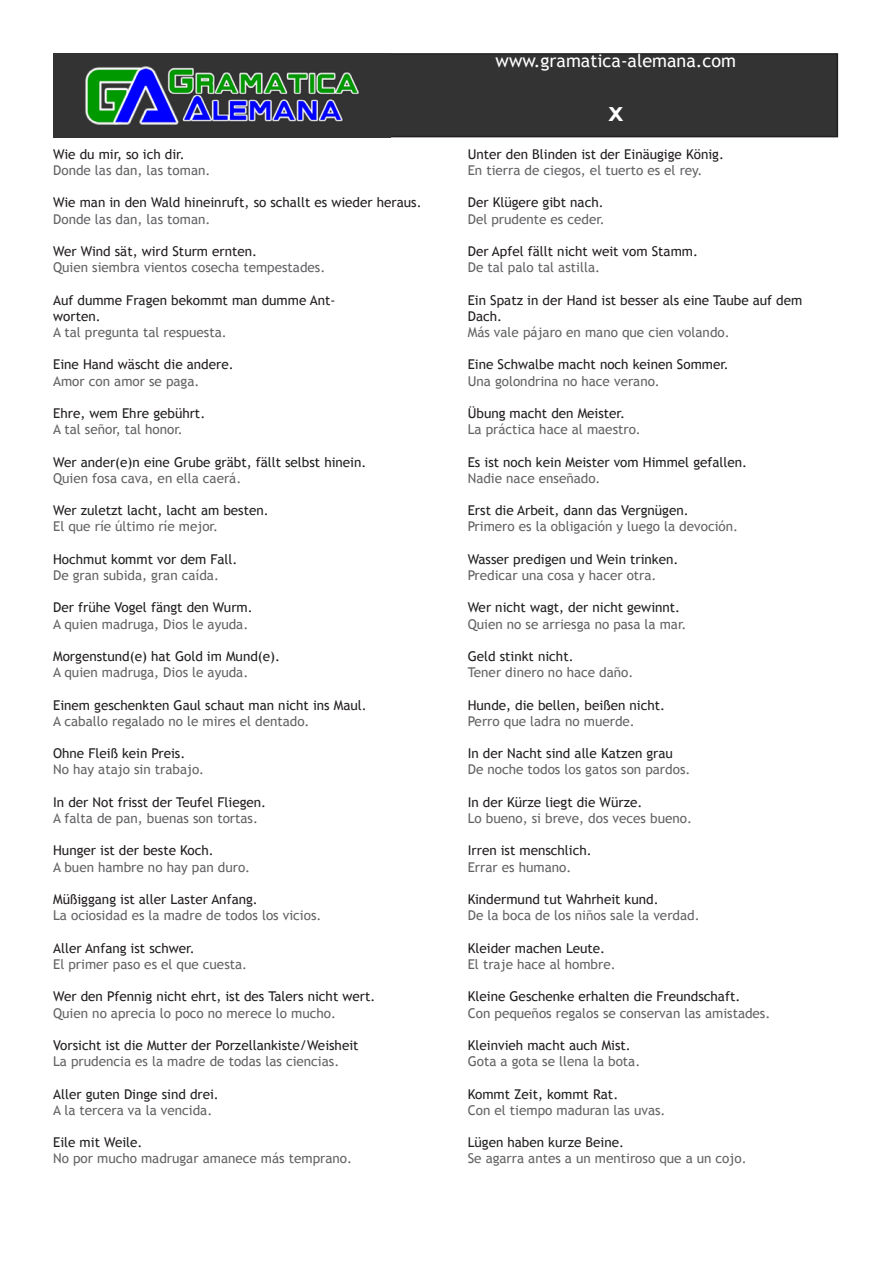
<style>
.page{position:relative;width:893px;height:1263px;background:#fff}
.page>*{position:absolute;margin:0;border:0;box-sizing:border-box;transform-origin:0 0}
.t1{font:700 27px "Trebuchet MS";color:#fff}
.t2{font:18px "Trebuchet MS";color:#fff}
.t3{font:13.5px/16.2px "Trebuchet MS";color:#231f20}
.t4{font:13.5px "Trebuchet MS";color:#636366}
</style>
<div class="page">
<div style="left:54px;top:54px;width:783px;height:83px;background:#333"></div>
<div style="left:53px;top:53px;width:785px;height:84px;border:2px solid #231f20"></div>
<img style="left:53px;top:53px;width:337px;height:84px">
<p class="t3" style="left:53px;top:146px;width:133px">Wie du mir, so ich dir.</p>
<p class="t4" style="left:53px;top:162px;width:159px">Donde las dan, las toman.</p>
<p class="t3" style="left:53px;top:195px;width:370px">Wie man in den Wald hineinruft, so schallt es wieder heraus.</p>
<p class="t4" style="left:53px;top:211px;width:159px">Donde las dan, las toman.</p>
<p class="t3" style="left:53px;top:243px;width:206px">Wer Wind sät, wird Sturm ernten.</p>
<p class="t4" style="left:53px;top:259px;width:274px">Quien siembra vientos cosecha tempestades.</p>
<p class="t3" style="left:53px;top:292px;width:284px">Auf dumme Fragen bekommt man dumme Ant&shy;worten.</p>
<p class="t4" style="left:53px;top:324px;width:175px">A tal pregunta tal respuesta.</p>
<p class="t3" style="left:53px;top:357px;width:182px">Eine Hand wäscht die andere.</p>
<p class="t4" style="left:53px;top:373px;width:148px">Amor con amor se paga.</p>
<p class="t3" style="left:53px;top:405px;width:154px">Ehre, wem Ehre gebührt.</p>
<p class="t4" style="left:53px;top:421px;width:131px">A tal señor, tal honor.</p>
<p class="t3" style="left:53px;top:454px;width:315px">Wer ander(e)n eine Grube gräbt, fällt selbst hinein.</p>
<p class="t4" style="left:53px;top:470px;width:190px">Quien fosa cava, en ella caerá.</p>
<p class="t3" style="left:53px;top:502px;width:217px">Wer zuletzt lacht, lacht am besten.</p>
<p class="t4" style="left:53px;top:519px;width:166px">El que ríe último ríe mejor.</p>
<p class="t3" style="left:53px;top:551px;width:186px">Hochmut kommt vor dem Fall.</p>
<p class="t4" style="left:53px;top:567px;width:167px">De gran subida, gran caída.</p>
<p class="t3" style="left:53px;top:600px;width:201px">Der frühe Vogel fängt den Wurm.</p>
<p class="t4" style="left:53px;top:616px;width:197px">A quien madruga, Dios le ayuda.</p>
<p class="t3" style="left:53px;top:648px;width:228px">Morgenstund(e) hat Gold im Mund(e).</p>
<p class="t4" style="left:53px;top:664px;width:197px">A quien madruga, Dios le ayuda.</p>
<p class="t3" style="left:53px;top:697px;width:315px">Einem geschenkten Gaul schaut man nicht ins Maul.</p>
<p class="t4" style="left:53px;top:713px;width:258px">A caballo regalado no le mires el dentado.</p>
<p class="t3" style="left:53px;top:745px;width:134px">Ohne Fleiß kein Preis.</p>
<p class="t4" style="left:53px;top:762px;width:153px">No hay atajo sin trabajo.</p>
<p class="t3" style="left:53px;top:794px;width:215px">In der Not frisst der Teufel Fliegen.</p>
<p class="t4" style="left:53px;top:810px;width:206px">A falta de pan, buenas son tortas.</p>
<p class="t3" style="left:53px;top:843px;width:162px">Hunger ist der beste Koch.</p>
<p class="t4" style="left:53px;top:859px;width:199px">A buen hambre no hay pan duro.</p>
<p class="t3" style="left:53px;top:891px;width:206px">Müßiggang ist aller Laster Anfang.</p>
<p class="t4" style="left:53px;top:907px;width:270px">La ociosidad es la madre de todos los vicios.</p>
<p class="t3" style="left:53px;top:940px;width:143px">Aller Anfang ist schwer.</p>
<p class="t4" style="left:53px;top:956px;width:196px">El primer paso es el que cuesta.</p>
<p class="t3" style="left:53px;top:988px;width:324px">Wer den Pfennig nicht ehrt, ist des Talers nicht wert.</p>
<p class="t4" style="left:53px;top:1005px;width:284px">Quien no aprecia lo poco no merece lo mucho.</p>
<p class="t3" style="left:53px;top:1037px;width:307px">Vorsicht ist die Mutter der Porzellankiste/Weisheit</p>
<p class="t4" style="left:53px;top:1053px;width:288px">La prudencia es la madre de todas las ciencias.</p>
<p class="t3" style="left:53px;top:1086px;width:167px">Aller guten Dinge sind drei.</p>
<p class="t4" style="left:53px;top:1102px;width:161px">A la tercera va la vencida.</p>
<p class="t3" style="left:53px;top:1134px;width:91px">Eile mit Weile.</p>
<p class="t4" style="left:53px;top:1150px;width:300px">No por mucho madrugar amanece más temprano.</p>
<p class="t2" style="left:496px;top:50px;width:242px">www.gramatica-alemana.com</p>
<p class="t1" style="left:608px;top:95px;width:16px">x</p>
<p class="t3" style="left:468px;top:146px;width:258px">Unter den Blinden ist der Einäugige König.</p>
<p class="t4" style="left:468px;top:162px;width:236px">En tierra de ciegos, el tuerto es el rey.</p>
<p class="t3" style="left:468px;top:195px;width:137px">Der Klügere gibt nach.</p>
<p class="t4" style="left:468px;top:211px;width:139px">Del prudente es ceder.</p>
<p class="t3" style="left:468px;top:243px;width:232px">Der Apfel fällt nicht weit vom Stamm.</p>
<p class="t4" style="left:468px;top:259px;width:134px">De tal palo tal astilla.</p>
<p class="t3" style="left:468px;top:292px;width:336px">Ein Spatz in der Hand ist besser als eine Taube auf dem<br>Dach.</p>
<p class="t4" style="left:468px;top:324px;width:263px">Más vale pájaro en mano que cien volando.</p>
<p class="t3" style="left:468px;top:357px;width:263px">Eine Schwalbe macht noch keinen Sommer.</p>
<p class="t4" style="left:468px;top:373px;width:194px">Una golondrina no hace verano.</p>
<p class="t3" style="left:468px;top:405px;width:159px">Übung macht den Meister.</p>
<p class="t4" style="left:468px;top:421px;width:175px">La práctica hace al maestro.</p>
<p class="t3" style="left:468px;top:454px;width:281px">Es ist noch kein Meister vom Himmel gefallen.</p>
<p class="t4" style="left:468px;top:470px;width:134px">Nadie nace enseñado.</p>
<p class="t3" style="left:468px;top:502px;width:222px">Erst die Arbeit, dann das Vergnügen.</p>
<p class="t4" style="left:468px;top:519px;width:272px">Primero es la obligación y luego la devoción.</p>
<p class="t3" style="left:468px;top:551px;width:212px">Wasser predigen und Wein trinken.</p>
<p class="t4" style="left:468px;top:567px;width:190px">Predicar una cosa y hacer otra.</p>
<p class="t3" style="left:468px;top:600px;width:214px">Wer nicht wagt, der nicht gewinnt.</p>
<p class="t4" style="left:468px;top:616px;width:220px">Quien no se arriesga no pasa la mar.</p>
<p class="t3" style="left:468px;top:648px;width:107px">Geld stinkt nicht.</p>
<p class="t4" style="left:468px;top:664px;width:167px">Tener dinero no hace daño.</p>
<p class="t3" style="left:468px;top:697px;width:199px">Hunde, die bellen, beißen nicht.</p>
<p class="t4" style="left:468px;top:713px;width:169px">Perro que ladra no muerde.</p>
<p class="t3" style="left:468px;top:745px;width:207px">In der Nacht sind alle Katzen grau</p>
<p class="t4" style="left:468px;top:762px;width:224px">De noche todos los gatos son pardos.</p>
<p class="t3" style="left:468px;top:794px;width:176px">In der Kürze liegt die Würze.</p>
<p class="t4" style="left:468px;top:810px;width:226px">Lo bueno, si breve, dos veces bueno.</p>
<p class="t3" style="left:468px;top:843px;width:126px">Irren ist menschlich.</p>
<p class="t4" style="left:468px;top:859px;width:105px">Errar es humano.</p>
<p class="t3" style="left:468px;top:891px;width:192px">Kindermund tut Wahrheit kund.</p>
<p class="t4" style="left:468px;top:907px;width:233px">De la boca de los niños sale la verdad.</p>
<p class="t3" style="left:468px;top:940px;width:139px">Kleider machen Leute.</p>
<p class="t4" style="left:468px;top:956px;width:149px">El traje hace al hombre.</p>
<p class="t3" style="left:468px;top:988px;width:274px">Kleine Geschenke erhalten die Freundschaft.</p>
<p class="t4" style="left:468px;top:1005px;width:304px">Con pequeños regalos se conservan las amistades.</p>
<p class="t3" style="left:468px;top:1037px;width:165px">Kleinvieh macht auch Mist.</p>
<p class="t4" style="left:468px;top:1053px;width:174px">Gota a gota se llena la bota.</p>
<p class="t3" style="left:468px;top:1086px;width:152px">Kommt Zeit, kommt Rat.</p>
<p class="t4" style="left:468px;top:1102px;width:199px">Con el tiempo maduran las uvas.</p>
<p class="t3" style="left:468px;top:1134px;width:158px">Lügen haben kurze Beine.</p>
<p class="t4" style="left:468px;top:1150px;width:280px">Se agarra antes a un mentiroso que a un cojo.</p>
</div>
